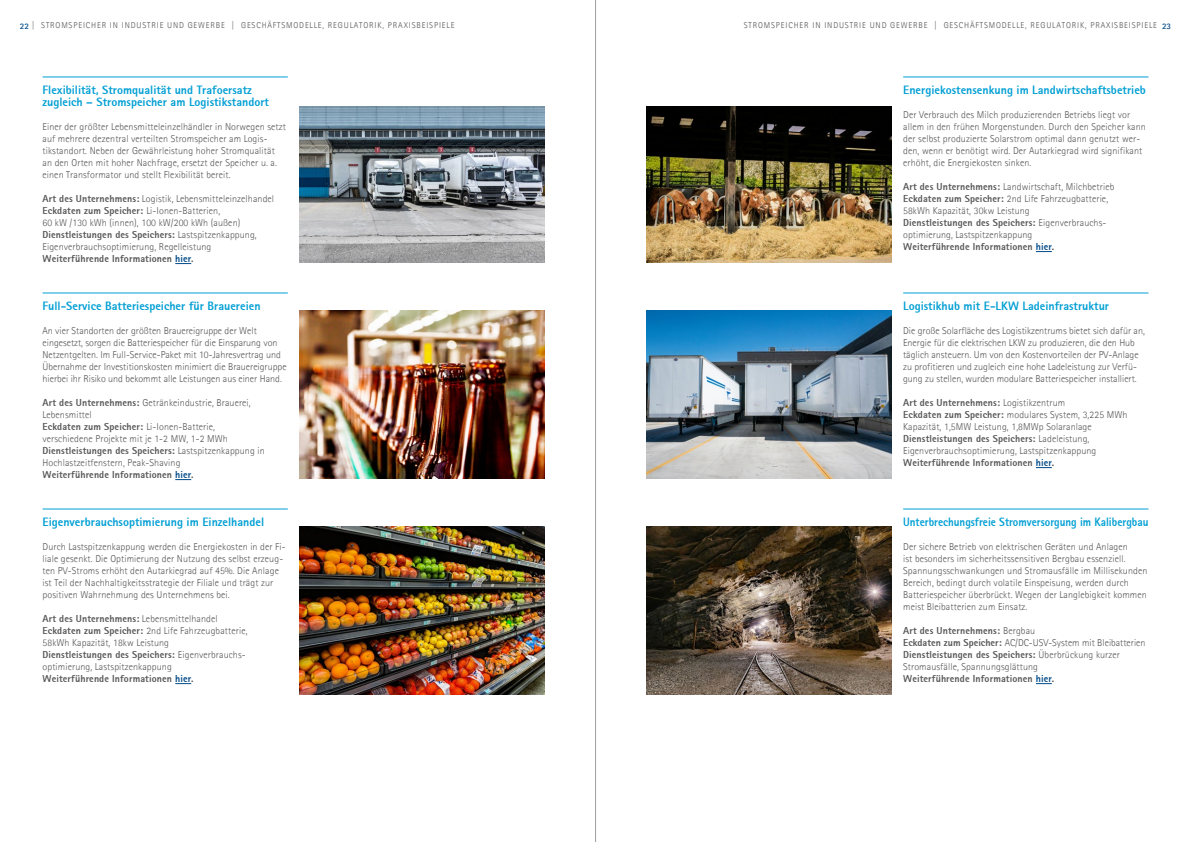
<style>
.page{position:relative;width:1191px;height:842px;background:#fff}
.page>*{position:absolute;margin:0;border:0;box-sizing:border-box;transform-origin:0 0}
.t1{font:800 12px/12px "Agfa Rotis Sans Serif";color:#009fd4}
.t2{font:800 12px "Agfa Rotis Sans Serif";color:#009fd4;scale:.92 1}
.t3{font:300 10px/12px "Agfa Rotis Sans Serif";letter-spacing:.01em;color:#555756}
.t4{font:800 10px "Agfa Rotis Sans Serif";letter-spacing:.01em;color:#555756}
.t5{font:300 8.5px "Agfa Rotis Sans Serif";letter-spacing:.1em;color:#555756}
.s1{font-weight:700;color:#004a88}
.s2{font-weight:800}
.s3{color:#004a88}
.s4{font-weight:300}
</style>
<div class="page">
<hr style="left:903px;top:77px;width:245px;height:1px;background:#009fd4">
<svg style="left:1036px;top:251px;width:15px;height:1px"></svg>
<hr style="left:903px;top:293px;width:245px;height:1px;background:#009fd4">
<svg style="left:1036px;top:467px;width:15px;height:1px"></svg>
<hr style="left:903px;top:509px;width:245px;height:1px;background:#009fd4">
<svg style="left:1036px;top:683px;width:15px;height:1px"></svg>
<hr style="left:43px;top:77px;width:245px;height:1px;background:#009fd4">
<svg style="left:175px;top:263px;width:16px;height:1px"></svg>
<hr style="left:43px;top:293px;width:245px;height:1px;background:#009fd4">
<svg style="left:175px;top:479px;width:16px;height:1px"></svg>
<hr style="left:43px;top:509px;width:245px;height:1px;background:#009fd4">
<svg style="left:175px;top:683px;width:16px;height:1px"></svg>
<img style="left:299px;top:106px;width:245px;height:156px">
<img style="left:299px;top:526px;width:245px;height:168px">
<img style="left:299px;top:310px;width:245px;height:168px">
<img style="left:646px;top:106px;width:245px;height:156px">
<img style="left:646px;top:310px;width:245px;height:168px">
<img style="left:646px;top:526px;width:245px;height:168px">
<hr style="left:595px;top:0;width:1px;height:842px;background:#9d9e9e">
<p class="t5" style="left:20px;top:20px;width:436px"><span class="s1">22</span> | STROMSPEICHER IN INDUSTRIE UND GEWERBE | GESCHÄFTSMODELLE, REGULATORIK, PRAXISBEISPIELE</p>
<p class="t5" style="left:744px;top:20px;width:429px">STROMSPEICHER IN INDUSTRIE UND GEWERBE | GESCHÄFTSMODELLE, REGULATORIK, PRAXISBEISPIELE <span class="s1">23</span></p>
<p class="t1" style="left:43px;top:84px;width:228px">Flexibilität, Stromqualität und Trafoersatz zugleich – Stromspeicher am Logistikstandort</p>
<p class="t3" style="left:43px;top:121px;width:245px">Einer der größter Lebensmitteleinzelhändler in Norwegen setzt auf mehrere dezentral verteilten Stromspeicher am Logis&shy;tikstandort. Neben der Gewährleistung hoher Stromqualität an den Orten mit hoher Nachfrage, ersetzt der Speicher u. a. einen Transformator und stellt Flexibilität bereit.</p>
<p class="t3" style="left:43px;top:193px;width:233px"><span class="s2">Art des Unternehmens:</span> Logistik, Lebensmitteleinzelhandel</p>
<p class="t3" style="left:43px;top:205px;width:199px"><span class="s2">Eckdaten zum Speicher:</span> Li-Ionen-Batterien,<br>60 kW /130 kWh (innen), 100 kW/200 kWh (außen)</p>
<p class="t3" style="left:43px;top:229px;width:216px"><span class="s2">Dienstleistungen des Speichers:</span> Lastspitzenkappung,<br>Eigenverbrauchsoptimierung, Regelleistung</p>
<p class="t4" style="left:43px;top:252px;width:153px">Weiterführende Informationen <span class="s3">hier</span>.</p>
<p class="t1" style="left:43px;top:300px;width:219px">Full-Service Batteriespeicher für Brauereien</p>
<p class="t3" style="left:43px;top:325px;width:246px">An vier Standorten der größten Brauereigruppe der Welt eingesetzt, sorgen die Batteriespeicher für die Einsparung von Netzentgelten. Im Full-Service-Paket mit 10-Jahresvertrag und Übernahme der Investitionskosten minimiert die Brauereigruppe hierbei ihr Risiko und bekommt alle Leistungen aus einer Hand.</p>
<p class="t3" style="left:43px;top:397px;width:210px"><span class="s2">Art des Unternehmens:</span> Getränkeindustrie, Brauerei,<br>Lebensmittel</p>
<p class="t3" style="left:43px;top:421px;width:187px"><span class="s2">Eckdaten zum Speicher:</span> Li-Ionen-Batterie, verschiedene Projekte mit je 1-2 MW, 1-2 MWh</p>
<p class="t3" style="left:43px;top:445px;width:224px"><span class="s2">Dienstleistungen des Speichers:</span> Lastspitzenkappung in<br>Hochlastzeitfenstern, Peak-Shaving</p>
<p class="t4" style="left:43px;top:468px;width:153px">Weiterführende Informationen <span class="s3">hier</span>.</p>
<p class="t1" style="left:43px;top:516px;width:223px">Eigenverbrauchsoptimierung im Einzelhandel</p>
<p class="t3" style="left:43px;top:541px;width:245px">Durch Lastspitzenkappung werden die Energiekosten in der Fi&shy;liale gesenkt. Die Optimierung der Nutzung des selbst erzeug&shy;ten PV-Stroms erhöht den Autarkiegrad auf 45%. Die Anlage ist Teil der Nachhaltigkeitsstrategie der Filiale und trägt zur positiven Wahrnehmung des Unternehmens bei.</p>
<p class="t4" style="left:43px;top:612px;width:177px">Art des Unternehmens: <span class="s4">Lebensmittelhandel</span></p>
<p class="t3" style="left:43px;top:625px;width:206px"><span class="s2">Eckdaten zum Speicher:</span> 2nd Life Fahrzeugbatterie,<br>58kWh Kapazität, 18kw Leistung</p>
<p class="t3" style="left:43px;top:649px;width:204px"><span class="s2">Dienstleistungen des Speichers:</span> Eigenverbrauchs&shy;optimierung, Lastspitzenkappung</p>
<p class="t4" style="left:43px;top:672px;width:153px">Weiterführende Informationen <span class="s3">hier</span>.</p>
<p class="t1" style="left:903px;top:84px;width:244px">Energiekostensenkung im Landwirtschaftsbetrieb</p>
<p class="t3" style="left:903px;top:109px;width:244px">Der Verbrauch des Milch produzierenden Betriebs liegt vor allem in den frühen Morgenstunden. Durch den Speicher kann der selbst produzierte Solarstrom optimal dann genutzt wer&shy;den, wenn er benötigt wird. Der Autarkiegrad wird signifikant erhöht, die Energiekosten sinken.</p>
<p class="t3" style="left:903px;top:181px;width:213px"><span class="s2">Art des Unternehmens:</span> Landwirtschaft, Milchbetrieb</p>
<p class="t3" style="left:903px;top:193px;width:206px"><span class="s2">Eckdaten zum Speicher:</span> 2nd Life Fahrzeugbatterie,<br>58kWh Kapazität, 30kw Leistung</p>
<p class="t3" style="left:903px;top:217px;width:204px"><span class="s2">Dienstleistungen des Speichers:</span> Eigenverbrauchs&shy;optimierung, Lastspitzenkappung</p>
<p class="t4" style="left:903px;top:240px;width:153px">Weiterführende Informationen <span class="s3">hier</span>.</p>
<p class="t1" style="left:903px;top:300px;width:207px">Logistikhub mit E-LKW Ladeinfrastruktur</p>
<p class="t3" style="left:903px;top:325px;width:243px">Die große Solarfläche des Logistikzentrums bietet sich dafür an, Energie für die elektrischen LKW zu produzieren, die den Hub täglich ansteuern. Um von den Kostenvorteilen der PV-Anlage zu profitieren und zugleich eine hohe Ladeleistung zur Verfü&shy;gung zu stellen, wurden modulare Batteriespeicher installiert.</p>
<p class="t4" style="left:903px;top:396px;width:164px">Art des Unternehmens: <span class="s4">Logistikzentrum</span></p>
<p class="t3" style="left:903px;top:409px;width:226px"><span class="s2">Eckdaten zum Speicher:</span> modulares System, 3,225 MWh<br>Kapazität, 1,5MW Leistung, 1,8MWp Solaranlage</p>
<p class="t3" style="left:903px;top:433px;width:195px"><span class="s2">Dienstleistungen des Speichers:</span> Ladeleistung,<br>Eigenverbrauchsoptimierung, Lastspitzenkappung</p>
<p class="t4" style="left:903px;top:456px;width:153px">Weiterführende Informationen <span class="s3">hier</span>.</p>
<p class="t2" style="left:903px;top:515px;width:268px">Unterbrechungsfreie Stromversorgung im Kalibergbau</p>
<p class="t3" style="left:903px;top:541px;width:246px">Der sichere Betrieb von elektrischen Geräten und Anlagen<br>ist besonders im sicherheitssensitiven Bergbau essenziell.<br>Spannungsschwankungen und Stromausfälle im Millisekunden Bereich, bedingt durch volatile Einspeisung, werden durch Batteriespeicher überbrückt. Wegen der Langlebigkeit kommen meist Bleibatterien zum Einsatz.</p>
<p class="t4" style="left:903px;top:624px;width:134px">Art des Unternehmens: <span class="s4">Bergbau</span></p>
<p class="t3" style="left:903px;top:637px;width:244px"><span class="s2">Eckdaten zum Speicher:</span> AC/DC-USV-System mit Bleibatterien</p>
<p class="t3" style="left:903px;top:649px;width:218px"><span class="s2">Dienstleistungen des Speichers:</span> Überbrückung kurzer<br>Stromausfälle, Spannungsglättung</p>
<p class="t4" style="left:903px;top:672px;width:153px">Weiterführende Informationen <span class="s3">hier</span>.</p>
</div>
